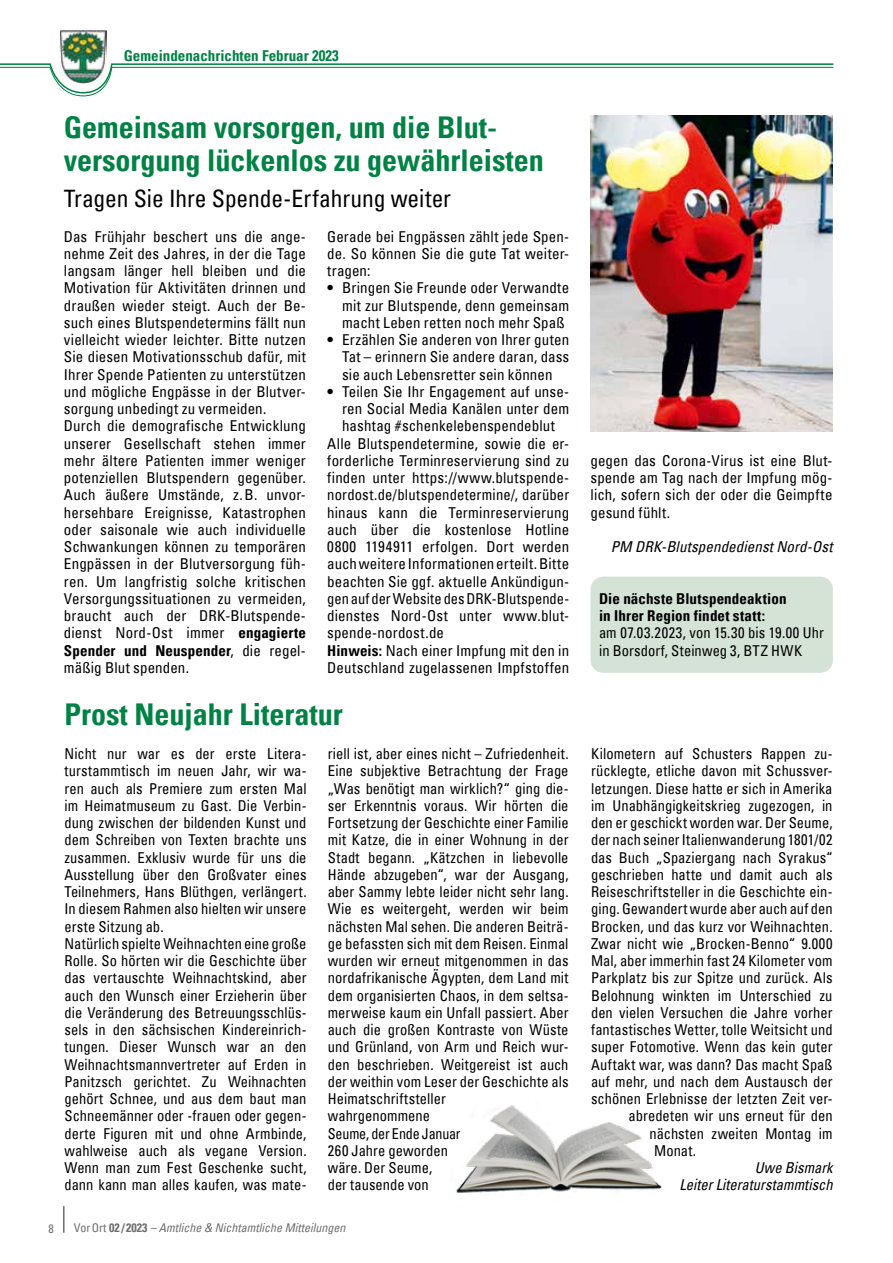
<style>
.page{position:relative;width:893px;height:1263px;background:#fff}
.page>*{position:absolute;margin:0;border:0;box-sizing:border-box;transform-origin:0 0}
.t1{font:700 condensed 30px/33px "Univers";color:#008245}
.t2{font:condensed 24px "Univers";letter-spacing:-.005em;color:#000}
.t3{font:condensed 15px/17.2px "Univers";letter-spacing:.005em;color:#000}
.t4{font:italic condensed 15px/17.2px "Univers";letter-spacing:.005em;color:#000;text-align:right}
.t5{font:700 condensed 15px/17.2px "Univers";letter-spacing:.01em;color:#000}
.t6{font:700 condensed 15px "Univers";color:#008245}
.t7{font:italic condensed 12px "Univers";color:#6e6e6e}
.t8{font:condensed 12px "Univers";color:#6e6e6e}
.s1{font-weight:700}
.s2{font-style:normal}
.s3{font-weight:700;font-style:normal}
</style>
<div class="page">
<hr style="left:63px;top:1206px;width:2px;height:27px;background:#6e6e6e">
<img style="left:60px;top:30px;width:47px;height:33px">
<svg style="left:0;top:63px;width:834px;height:33px"></svg>
<div style="left:590px;top:577px;width:243px;height:96px;background:#d4e3d6;border-radius:13px"></div>
<img style="left:590px;top:115px;width:242px;height:316px">
<img style="left:456px;top:1105px;width:206px;height:88px">
<p class="t6" style="left:124px;top:46px;width:216px">Gemeindenachrichten Februar 2023</p>
<h1 class="t1" style="left:64px;top:111px;width:481px">Gemeinsam vorsorgen, um die Blut&shy;versorgung lückenlos zu gewährleisten</h1>
<h2 class="t2" style="left:64px;top:183px;width:389px">Tragen Sie Ihre Spende-Erfahrung weiter</h2>
<p class="t3" style="left:64px;top:227px;width:244px">Das Frühjahr beschert uns die ange&shy;nehme Zeit des Jahres, in der die Tage langsam länger hell bleiben und die Motivation für Aktivitäten drinnen und draußen wieder steigt. Auch der Be&shy;such eines Blutspendetermins fällt nun vielleicht wieder leichter. Bitte nutzen Sie diesen Motivationsschub dafür, mit Ihrer Spende Patienten zu unterstützen und mögliche Engpässe in der Blutver&shy;sorgung unbedingt zu vermeiden.<br>Durch die demografische Entwicklung unserer Gesellschaft stehen immer mehr ältere Patienten immer weniger potenziellen Blutspendern gegenüber.<br>Auch äußere Umstände, z.B. unvor&shy;hersehbare Ereignisse, Katastrophen oder saisonale wie auch individuelle Schwankungen können zu temporären Engpässen in der Blutversorgung füh&shy;ren. Um langfristig solche kritischen Versorgungssituationen zu vermeiden, braucht auch der DRK-Blutspende&shy;dienst Nord-Ost immer <span class="s1">engagierte Spender und Neuspender</span>, die regel&shy;mäßig Blut spenden.</p>
<p class="t3" style="left:327px;top:227px;width:244px;text-align:justify">Gerade bei Engpässen zählt jede Spen&shy;de. So können Sie die gute Tat weiter&shy;tragen:</p>
<p class="t3" style="left:342px;top:279px;width:229px;text-align:justify;text-indent:-15px"><span class="s1">•</span> Bringen Sie Freunde oder Verwandte mit zur Blutspende, denn gemeinsam macht Leben retten noch mehr Spaß</p>
<p class="t3" style="left:342px;top:331px;width:229px;text-align:justify;text-indent:-15px"><span class="s1">•</span> Erzählen Sie anderen von Ihrer guten Tat – erinnern Sie andere daran, dass sie auch Lebensretter sein können</p>
<p class="t3" style="left:327px;top:382px;width:244px"><span class="s1">•</span> Teilen Sie Ihr Engagement auf unse-</p>
<p class="t3" style="left:342px;top:400px;width:229px">ren Social Media Kanälen unter dem</p>
<p class="t3" style="left:342px;top:417px;width:214px">hashtag #schenkelebenspendeblut</p>
<p class="t3" style="left:327px;top:434px;width:244px">Alle Blutspendetermine, sowie die er-</p>
<p class="t3" style="left:327px;top:451px;width:243px">forderliche Terminreservierung sind zu</p>
<p class="t3" style="left:327px;top:469px;width:244px">finden unter https://www.blutspende-</p>
<p class="t3" style="left:327px;top:486px;width:244px">nordost.de/blutspendetermine/, darüber</p>
<p class="t3" style="left:327px;top:503px;width:243px">hinaus kann die Terminreservierung</p>
<p class="t3" style="left:327px;top:520px;width:244px">auch über die kostenlose Hotline</p>
<p class="t3" style="left:327px;top:538px;width:243px">0800 1194911 erfolgen. Dort werden</p>
<p class="t3" style="left:327px;top:555px;width:244px">auch weitere Informationen erteilt. Bitte</p>
<p class="t3" style="left:327px;top:572px;width:244px">beachten Sie ggf. aktuelle Ankündigun-</p>
<p class="t3" style="left:327px;top:589px;width:244px">gen auf der Website des DRK-Blutspende-</p>
<p class="t3" style="left:327px;top:607px;width:244px">dienstes Nord-Ost unter www.blut-</p>
<p class="t3" style="left:327px;top:624px;width:118px">spende-nordost.de</p>
<p class="t3" style="left:327px;top:641px;width:244px"><span class="s1">Hinweis:</span> Nach einer Impfung mit den in</p>
<p class="t3" style="left:327px;top:658px;width:244px">Deutschland zugelassenen Impfstoffen</p>
<h1 class="t1" style="left:65px;top:697px;width:280px">Prost Neujahr Literatur</h1>
<p class="t3" style="left:590px;top:451px;width:244px;text-align:justify">gegen das Corona-Virus ist eine Blut&shy;spende am Tag nach der Impfung mög&shy;lich, sofern sich der oder die Geimpfte gesund fühlt.</p>
<p class="t4" style="left:611px;top:538px;width:223px">PM DRK-Blutspendedienst Nord-Ost</p>
<p class="t5" style="left:599px;top:590px;width:189px">Die nächste Blutspendeaktion in Ihrer Region findet statt:</p>
<p class="t3" style="left:599px;top:624px;width:227px">am 07.03.2023, von 15.30 bis 19.00 Uhr in Borsdorf, Steinweg 3, BTZ HWK</p>
<p class="t3" style="left:65px;top:745px;width:244px">Nicht nur war es der erste Litera&shy;turstammtisch im neuen Jahr, wir wa&shy;ren auch als Premiere zum ersten Mal im Heimatmuseum zu Gast. Die Verbin&shy;dung zwischen der bildenden Kunst und dem Schreiben von Texten brachte uns zusammen. Exklusiv wurde für uns die Ausstellung über den Großvater eines Teilnehmers, Hans Blüthgen, verlängert.<br>In diesem Rahmen also hielten wir unsere erste Sitzung ab.<br>Natürlich spielte Weihnachten eine große Rolle. So hörten wir die Geschichte über das vertauschte Weihnachtskind, aber auch den Wunsch einer Erzieherin über die Veränderung des Betreuungsschlüs&shy;sels in den sächsischen Kindereinrich&shy;tungen. Dieser Wunsch war an den Weihnachtsmannvertreter auf Erden in Panitzsch gerichtet. Zu Weihnachten gehört Schnee, und aus dem baut man Schneemänner oder -frauen oder gegen&shy;derte Figuren mit und ohne Armbinde, wahlweise auch als vegane Version.<br>Wenn man zum Fest Geschenke sucht, dann kann man alles kaufen, was mate-</p>
<p class="t3" style="left:328px;top:745px;width:242px">riell ist, aber eines nicht – Zufriedenheit.<br>Eine subjektive Betrachtung der Frage „Was benötigt man wirklich?“ ging die&shy;ser Erkenntnis voraus. Wir hörten die Fortsetzung der Geschichte einer Familie mit Katze, die in einer Wohnung in der Stadt begann. „Kätzchen in liebevolle Hände abzugeben“, war der Ausgang, aber Sammy lebte leider nicht sehr lang.<br>Wie es weitergeht, werden wir beim nächsten Mal sehen. Die anderen Beiträ&shy;ge befassten sich mit dem Reisen. Einmal wurden wir erneut mitgenommen in das nordafrikanische Ägypten, dem Land mit dem organisierten Chaos, in dem seltsa&shy;merweise kaum ein Unfall passiert. Aber auch die großen Kontraste von Wüste und Grünland, von Arm und Reich wur&shy;den beschrieben. Weitgereist ist auch der weithin vom Leser der Geschichte als Heimatschriftsteller<br>wahrgenommene<br>Seume, der Ende Januar<br>260 Jahre geworden<br>wäre. Der Seume,<br>der tausende von</p>
<p class="t3" style="left:591px;top:745px;width:243px">Kilometern auf Schusters Rappen zu-</p>
<p class="t3" style="left:591px;top:762px;width:243px">rücklegte, etliche davon mit Schussver-</p>
<p class="t3" style="left:591px;top:779px;width:243px">letzungen. Diese hatte er sich in Amerika</p>
<p class="t3" style="left:591px;top:796px;width:243px">im Unabhängigkeitskrieg zugezogen, in</p>
<p class="t3" style="left:591px;top:814px;width:243px">den er geschickt worden war. Der Seume,</p>
<p class="t3" style="left:591px;top:831px;width:243px">der nach seiner Italienwanderung 1801/02</p>
<p class="t3" style="left:591px;top:848px;width:243px">das Buch „Spaziergang nach Syrakus“</p>
<p class="t3" style="left:591px;top:865px;width:243px">geschrieben hatte und damit auch als</p>
<p class="t3" style="left:591px;top:883px;width:243px">Reiseschriftsteller in die Geschichte ein-</p>
<p class="t3" style="left:591px;top:900px;width:243px">ging. Gewandert wurde aber auch auf den</p>
<p class="t3" style="left:591px;top:917px;width:243px">Brocken, und das kurz vor Weihnachten.</p>
<p class="t3" style="left:591px;top:934px;width:243px">Zwar nicht wie „Brocken-Benno“ 9.000</p>
<p class="t3" style="left:591px;top:952px;width:243px">Mal, aber immerhin fast 24 Kilometer vom</p>
<p class="t3" style="left:591px;top:969px;width:243px">Parkplatz bis zur Spitze und zurück. Als</p>
<p class="t3" style="left:591px;top:986px;width:243px">Belohnung winkten im Unterschied zu</p>
<p class="t3" style="left:591px;top:1003px;width:243px">den vielen Versuchen die Jahre vorher</p>
<p class="t3" style="left:591px;top:1021px;width:243px">fantastisches Wetter, tolle Weitsicht und</p>
<p class="t3" style="left:591px;top:1038px;width:243px">super Fotomotive. Wenn das kein guter</p>
<p class="t3" style="left:591px;top:1055px;width:243px">Auftakt war, was dann? Das macht Spaß</p>
<p class="t3" style="left:591px;top:1072px;width:243px">auf mehr, und nach dem Austausch der</p>
<p class="t3" style="left:591px;top:1090px;width:243px">schönen Erlebnisse der letzten Zeit ver-</p>
<p class="t3" style="left:629px;top:1107px;width:206px">abredeten wir uns erneut für den</p>
<p class="t3" style="left:650px;top:1124px;width:184px">nächsten zweiten Montag im</p>
<p class="t3" style="left:654px;top:1141px;width:44px">Monat.</p>
<p class="t4" style="left:679px;top:1159px;width:155px">Uwe Bismark<br>Leiter Literaturstammtisch</p>
<p class="t8" style="left:49px;top:1221px;width:7px">8</p>
<p class="t7" style="left:74px;top:1220px;width:273px"><span class="s2">VorOrt</span> <span class="s3">02 / 2023</span> – Amtliche &amp; Nichtamtliche Mitteilungen</p>
</div>
